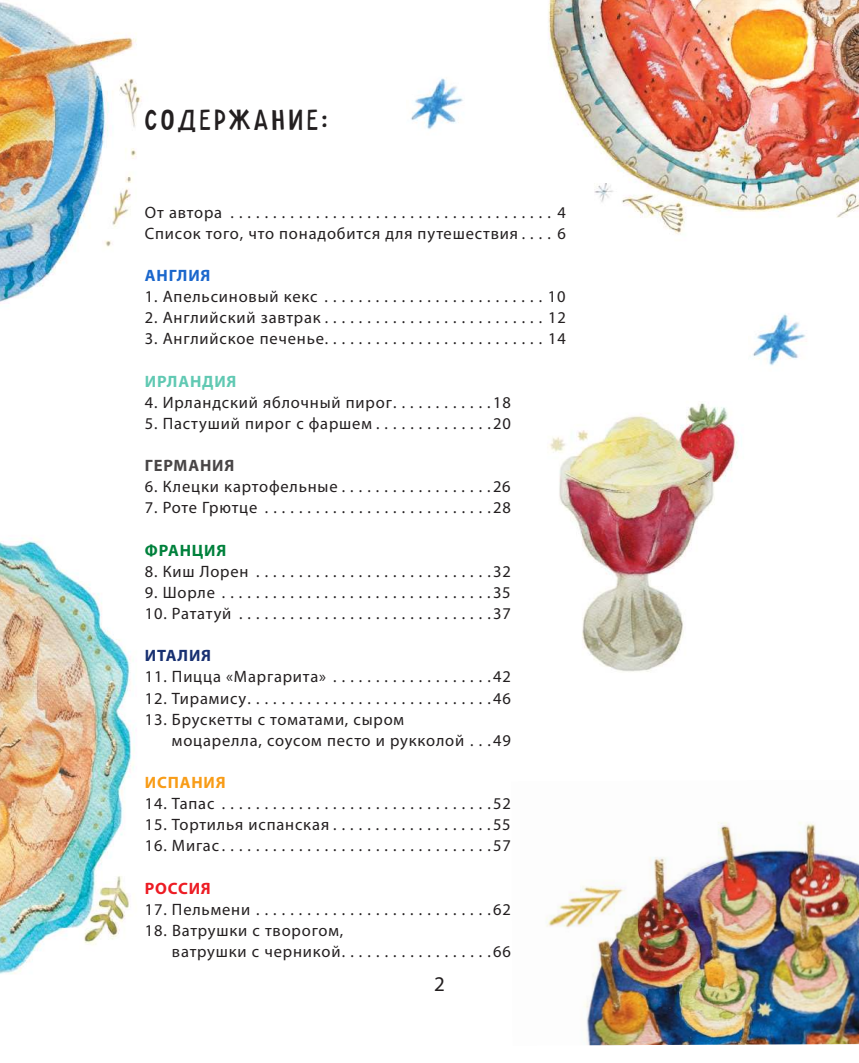
<style>
.page{position:relative;width:859px;height:1063px;background:#fff}
.page>*{position:absolute;margin:0;border:0;box-sizing:border-box;transform-origin:0 0}
.t1{font:30px "Maybug MS Regular";letter-spacing:.1em;color:#231f20}
.t2{font:21px "Myriad Pro";color:#231f20}
.t3{font:16.5px/21.1px "Myriad Pro";letter-spacing:.05em;color:#231f20}
.t4{font:700 16.5px "Myriad Pro";letter-spacing:.05em;color:#61c9b3}
.t5{font:700 16.5px "Myriad Pro";letter-spacing:.05em;color:#484546}
.t6{font:700 16.5px "Myriad Pro";letter-spacing:.05em;color:#00813c}
.t7{font:700 16.5px "Myriad Pro";letter-spacing:.05em;color:#f89c17}
.t8{font:700 16.5px "Myriad Pro";letter-spacing:.05em;color:#1b67cc}
.t9{font:700 16.5px "Myriad Pro";letter-spacing:.05em;color:#183071}
.t10{font:700 16.5px "Myriad Pro";letter-spacing:.05em;color:#ed1c24}
</style>
<div class="page">
<img style="left:548px;top:0;width:311px;height:234px">
<img style="left:0;top:2px;width:142px;height:300px">
<img style="left:546px;top:822px;width:313px;height:224px">
<img style="left:0;top:538px;width:135px;height:436px">
<img style="left:548px;top:403px;width:190px;height:269px">
<img style="left:411px;top:78px;width:52px;height:52px">
<img style="left:752px;top:314px;width:55px;height:52px">
<h1 class="t1" style="left:145px;top:102px;width:184px">СОДЕРЖАНИЕ:</h1>
<p class="t3" style="left:145px;top:203px;width:422px">От автора . . . . . . . . . . . . . . . . . . . . . . . . . . . . . . . . . . . . . . 4<br>Список того, что понадобится для путешествия . . . . 6</p>
<p class="t8" style="left:145px;top:267px;width:67px">АНГЛИЯ</p>
<p class="t3" style="left:145px;top:287px;width:422px">1. Апельсиновый кекс . . . . . . . . . . . . . . . . . . . . . . . . . . 10</p>
<p class="t3" style="left:145px;top:309px;width:422px">2. Английский завтрак . . . . . . . . . . . . . . . . . . . . . . . . . . 12</p>
<p class="t3" style="left:145px;top:330px;width:422px">3. Английское печенье. . . . . . . . . . . . . . . . . . . . . . . . . . 14</p>
<p class="t4" style="left:145px;top:373px;width:93px">ИРЛАНДИЯ</p>
<p class="t3" style="left:145px;top:393px;width:367px">4. Ирландский яблочный пирог . . . . . . . . . . . .18</p>
<p class="t3" style="left:145px;top:414px;width:368px">5. Пастуший пирог с фаршем . . . . . . . . . . . . . .20</p>
<p class="t5" style="left:145px;top:457px;width:91px">ГЕРМАНИЯ</p>
<p class="t3" style="left:145px;top:478px;width:367px">6. Клецки картофельные . . . . . . . . . . . . . . . . . .26</p>
<p class="t3" style="left:145px;top:499px;width:368px">7. Роте Грютце . . . . . . . . . . . . . . . . . . . . . . . . . . .28</p>
<p class="t6" style="left:145px;top:542px;width:83px">ФРАНЦИЯ</p>
<p class="t3" style="left:145px;top:562px;width:368px">8. Киш Лорен . . . . . . . . . . . . . . . . . . . . . . . . . . . .32</p>
<p class="t3" style="left:145px;top:583px;width:367px">9. Шорле . . . . . . . . . . . . . . . . . . . . . . . . . . . . . . . .35</p>
<p class="t3" style="left:145px;top:604px;width:368px">10. Рататуй . . . . . . . . . . . . . . . . . . . . . . . . . . . . . .37</p>
<p class="t9" style="left:145px;top:648px;width:68px">ИТАЛИЯ</p>
<p class="t3" style="left:145px;top:668px;width:367px">11. Пицца «Маргарита» . . . . . . . . . . . . . . . . . . .42</p>
<p class="t3" style="left:145px;top:689px;width:368px">12. Тирамису . . . . . . . . . . . . . . . . . . . . . . . . . . . . .46</p>
<p class="t3" style="left:172px;top:710px;width:340px;text-indent:-27px">13. Брускетты с томатами, сыром<br>моцарелла, соусом песто и рукколой . . .49</p>
<p class="t7" style="left:145px;top:774px;width:82px">ИСПАНИЯ</p>
<p class="t3" style="left:145px;top:795px;width:368px">14. Тапас . . . . . . . . . . . . . . . . . . . . . . . . . . . . . . . .52</p>
<p class="t3" style="left:145px;top:816px;width:367px">15. Тортилья испанская . . . . . . . . . . . . . . . . . . .55</p>
<p class="t3" style="left:145px;top:837px;width:368px">16. Мигас . . . . . . . . . . . . . . . . . . . . . . . . . . . . . . . .57</p>
<p class="t10" style="left:145px;top:880px;width:67px">РОССИЯ</p>
<p class="t3" style="left:145px;top:900px;width:367px">17. Пельмени . . . . . . . . . . . . . . . . . . . . . . . . . . . .62</p>
<p class="t3" style="left:172px;top:921px;width:340px;text-indent:-27px">18. Ватрушки с творогом,<br>ватрушки с черникой . . . . . . . . . . . . . . . . . .66</p>
<p class="t2" style="left:434px;top:976px;width:12px">2</p>
</div>
